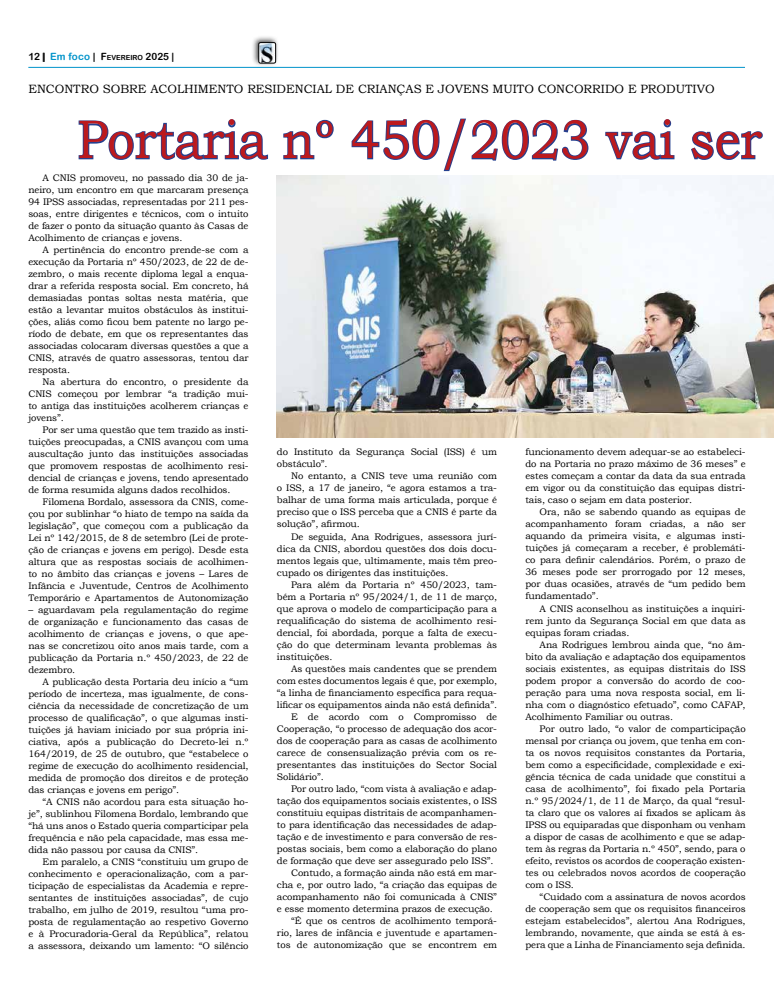
<style>
.page{position:relative;width:774px;height:993px;background:#fff}
.page>*{position:absolute;margin:0;border:0;box-sizing:border-box;transform-origin:0 0}
.t1{font:54px "Bookman Old Style";color:#bc191d;scale:.9 1}
.t2{font:12px "Bookman Old Style";color:#000}
.t3{font:9.5px/12px "Bookman Old Style";letter-spacing:-.01em;color:#000;text-align:justify}
.t4{font:7px "Arial Rounded MT Bold";color:#000}
.s1{font-size:10px}
.s2{font-size:10px;color:#0093ca}
</style>
<div class="page">
<div style="left:251px;top:35px;width:28px;height:31px;background:#000;opacity:.75"></div>
<img style="left:259px;top:43px;width:17px;height:20px">
<div style="left:259px;top:43px;width:17px;height:20px;border:1px solid #000;border-radius:2px"></div>
<hr style="left:28px;top:67px;width:717px;height:1px;background:#0093ca">
<svg style="left:78px;top:119px;width:191px;height:41px"></svg>
<svg style="left:283px;top:119px;width:51px;height:41px"></svg>
<svg style="left:351px;top:118px;width:238px;height:54px"></svg>
<svg style="left:605px;top:119px;width:70px;height:41px"></svg>
<svg style="left:691px;top:131px;width:72px;height:29px"></svg>
<img style="left:277px;top:175px;width:497px;height:262px">
<p class="t4" style="left:28px;top:54px;width:148px"><span class="s1">12 |</span> <span class="s2">Em foco</span> <span class="s1">|</span> <span class="s1">F</span>EVEREIRO <span class="s1">2025</span> <span class="s1">|</span></p>
<p class="t2" style="left:28px;top:81px;width:688px">ENCONTRO SOBRE ACOLHIMENTO RESIDENCIAL DE CRIANÇAS E JOVENS MUITO CONCORRIDO E PRODUTIVO</p>
<h1 class="t1" style="left:77px;top:105px;width:762px">Portaria nº 450/2023 vai ser</h1>
<p class="t3" style="left:28px;top:171px;width:222px;text-indent:14px">A CNIS promoveu, no passado dia 30 de ja&shy;neiro, um encontro em que marcaram presença 94 IPSS associadas, representadas por 211 pes&shy;soas, entre dirigentes e técnicos, com o intuito de fazer o ponto da situação quanto às Casas de Acolhimento de crianças e jovens.</p>
<p class="t3" style="left:28px;top:243px;width:222px;text-indent:14px">A pertinência do encontro prende-se com a execução da Portaria nº 450/2023, de 22 de de&shy;zembro, o mais recente diploma legal a enqua&shy;drar a referida resposta social. Em concreto, há demasiadas pontas soltas nesta matéria, que estão a levantar muitos obstáculos às institui&shy;ções, aliás como ficou bem patente no largo pe&shy;ríodo de debate, em que os representantes das associadas colocaram diversas questões a que a CNIS, através de quatro assessoras, tentou dar resposta.</p>
<p class="t3" style="left:28px;top:375px;width:222px;text-indent:14px">Na abertura do encontro, o presidente da CNIS começou por lembrar “a tradição mui&shy;to antiga das instituições acolherem crianças e jovens”.</p>
<p class="t3" style="left:28px;top:423px;width:222px;text-indent:14px">Por ser uma questão que tem trazido as insti&shy;tuições preocupadas, a CNIS avançou com uma auscultação junto das instituições associadas que promovem respostas de acolhimento resi&shy;dencial de crianças e jovens, tendo apresentado de forma resumida alguns dados recolhidos.</p>
<p class="t3" style="left:28px;top:495px;width:222px;text-indent:14px">Filomena Bordalo, assessora da CNIS, come&shy;çou por sublinhar “o hiato de tempo na saída da legislação”, que começou com a publicação da Lei nº 142/2015, de 8 de setembro (Lei de prote&shy;ção de crianças e jovens em perigo). Desde esta altura que as respostas sociais de acolhimen&shy;to no âmbito das crianças e jovens – Lares de Infância e Juventude, Centros de Acolhimento Temporário e Apartamentos de Autonomização</p>
<p class="t3" style="left:28px;top:603px;width:222px">– aguardavam pela regulamentação do regime de organização e funcionamento das casas de acolhimento de crianças e jovens, o que ape&shy;nas se concretizou oito anos mais tarde, com a publicação da Portaria n.º 450/2023, de 22 de dezembro.</p>
<p class="t3" style="left:28px;top:675px;width:222px;text-indent:14px">A publicação desta Portaria deu início a “um período de incerteza, mas igualmente, de cons&shy;ciência da necessidade de concretização de um processo de qualificação”, o que algumas insti&shy;tuições já haviam iniciado por sua própria ini&shy;ciativa, após a publicação do Decreto-lei n.º 164/2019, de 25 de outubro, que “estabelece o regime de execução do acolhimento residencial, medida de promoção dos direitos e de proteção das crianças e jovens em perigo”.</p>
<p class="t3" style="left:28px;top:795px;width:222px;text-indent:14px">“A CNIS não acordou para esta situação ho&shy;je”, sublinhou Filomena Bordalo, lembrando que “há uns anos o Estado queria comparticipar pela frequência e não pela capacidade, mas essa me&shy;dida não passou por causa da CNIS”.</p>
<p class="t3" style="left:28px;top:855px;width:222px;text-indent:14px">Em paralelo, a CNIS “constituiu um grupo de conhecimento e operacionalização, com a par&shy;ticipação de especialistas da Academia e repre&shy;sentantes de instituições associadas”, de cujo trabalho, em julho de 2019, resultou “uma pro&shy;posta de regulamentação ao respetivo Governo e à Procuradoria-Geral da República”, relatou a assessora, deixando um lamento: “O silêncio</p>
<p class="t3" style="left:525px;top:446px;width:222px">funcionamento devem adequar-se ao estabeleci&shy;do na Portaria no prazo máximo de 36 meses” e estes começam a contar da data da sua entrada em vigor ou da constituição das equipas distri&shy;tais, caso o sejam em data posterior.</p>
<p class="t3" style="left:525px;top:506px;width:222px;text-indent:14px">Ora, não se sabendo quando as equipas de acompanhamento foram criadas, a não ser aquando da primeira visita, e algumas insti&shy;tuições já começaram a receber, é problemáti&shy;co para definir calendários. Porém, o prazo de 36 meses pode ser prorrogado por 12 meses, por duas ocasiões, através de “um pedido bem fundamentado”.</p>
<p class="t3" style="left:525px;top:602px;width:222px;text-indent:14px">A CNIS aconselhou as instituições a inquiri&shy;rem junto da Segurança Social em que data as equipas foram criadas.</p>
<p class="t3" style="left:525px;top:638px;width:222px;text-indent:14px">Ana Rodrigues lembrou ainda que, “no âm&shy;bito da avaliação e adaptação dos equipamentos sociais existentes, as equipas distritais do ISS podem propor a conversão do acordo de coo&shy;peração para uma nova resposta social, em li&shy;nha com o diagnóstico efetuado”, como CAFAP, Acolhimento Familiar ou outras.</p>
<p class="t3" style="left:525px;top:722px;width:222px;text-indent:14px">Por outro lado, “o valor de comparticipação mensal por criança ou jovem, que tenha em con&shy;ta os novos requisitos constantes da Portaria, bem como a especificidade, complexidade e exi&shy;gência técnica de cada unidade que constitui a casa de acolhimento”, foi fixado pela Portaria n.º 95/2024/1, de 11 de Março, da qual “resul&shy;ta claro que os valores aí fixados se aplicam às IPSS ou equiparadas que disponham ou venham a dispor de casas de acolhimento e que se adap&shy;tem às regras da Portaria n.º 450”, sendo, para o efeito, revistos os acordos de cooperação existen&shy;tes ou celebrados novos acordos de cooperação com o ISS.</p>
<p class="t3" style="left:525px;top:890px;width:222px;text-indent:14px">“Cuidado com a assinatura de novos acordos de cooperação sem que os requisitos financeiros estejam estabelecidos”, alertou Ana Rodrigues, lembrando, novamente, que ainda se está à es&shy;pera que a Linha de Financiamento seja definida.</p>
<p class="t3" style="left:277px;top:446px;width:222px">do Instituto da Segurança Social (ISS) é um obstáculo”.</p>
<p class="t3" style="left:277px;top:470px;width:222px;text-indent:14px">No entanto, a CNIS teve uma reunião com o ISS, a 17 de janeiro, “e agora estamos a tra&shy;balhar de uma forma mais articulada, porque é preciso que o ISS perceba que a CNIS é parte da solução”, afirmou.</p>
<p class="t3" style="left:277px;top:530px;width:222px;text-indent:14px">De seguida, Ana Rodrigues, assessora jurí&shy;dica da CNIS, abordou questões dos dois docu&shy;mentos legais que, ultimamente, mais têm preo&shy;cupado os dirigentes das instituições.</p>
<p class="t3" style="left:277px;top:578px;width:222px;text-indent:14px">Para além da Portaria nº 450/2023, tam&shy;bém a Portaria nº 95/2024/1, de 11 de março, que aprova o modelo de comparticipação para a requalificação do sistema de acolhimento resi&shy;dencial, foi abordada, porque a falta de execu&shy;ção do que determinam levanta problemas às instituições.</p>
<p class="t3" style="left:291px;top:662px;width:207px">As questões mais candentes que se prendem</p>
<p class="t3" style="left:277px;top:674px;width:222px">com estes documentos legais é que, por exemplo,</p>
<p class="t3" style="left:277px;top:686px;width:222px">“a linha de financiamento específica para requa-</p>
<p class="t3" style="left:277px;top:698px;width:222px">lificar os equipamentos ainda não está definida”.</p>
<p class="t3" style="left:291px;top:710px;width:207px">E de acordo com o Compromisso de</p>
<p class="t3" style="left:277px;top:722px;width:222px">Cooperação, “o processo de adequação dos acor-</p>
<p class="t3" style="left:277px;top:734px;width:222px">dos de cooperação para as casas de acolhimento</p>
<p class="t3" style="left:277px;top:746px;width:222px">carece de consensualização prévia com os re-</p>
<p class="t3" style="left:277px;top:758px;width:222px">presentantes das instituições do Sector Social</p>
<p class="t3" style="left:277px;top:770px;width:48px">Solidário”.</p>
<p class="t3" style="left:291px;top:782px;width:207px">Por outro lado, “com vista à avaliação e adap-</p>
<p class="t3" style="left:277px;top:794px;width:222px">tação dos equipamentos sociais existentes, o ISS</p>
<p class="t3" style="left:277px;top:806px;width:222px">constituiu equipas distritais de acompanhamen-</p>
<p class="t3" style="left:277px;top:818px;width:222px">to para identificação das necessidades de adap-</p>
<p class="t3" style="left:277px;top:830px;width:222px">tação e de investimento e para conversão de res-</p>
<p class="t3" style="left:277px;top:842px;width:222px">postas sociais, bem como a elaboração do plano</p>
<p class="t3" style="left:277px;top:854px;width:218px">de formação que deve ser assegurado pelo ISS”.</p>
<p class="t3" style="left:291px;top:866px;width:207px">Contudo, a formação ainda não está em mar-</p>
<p class="t3" style="left:277px;top:878px;width:222px">cha e, por outro lado, “a criação das equipas de</p>
<p class="t3" style="left:277px;top:890px;width:222px">acompanhamento não foi comunicada à CNIS”</p>
<p class="t3" style="left:277px;top:902px;width:217px">e esse momento determina prazos de execução.</p>
<p class="t3" style="left:291px;top:914px;width:207px">“É que os centros de acolhimento temporá-</p>
<p class="t3" style="left:277px;top:926px;width:222px">rio, lares de infância e juventude e apartamen-</p>
<p class="t3" style="left:277px;top:938px;width:222px">tos de autonomização que se encontrem em</p>
</div>
